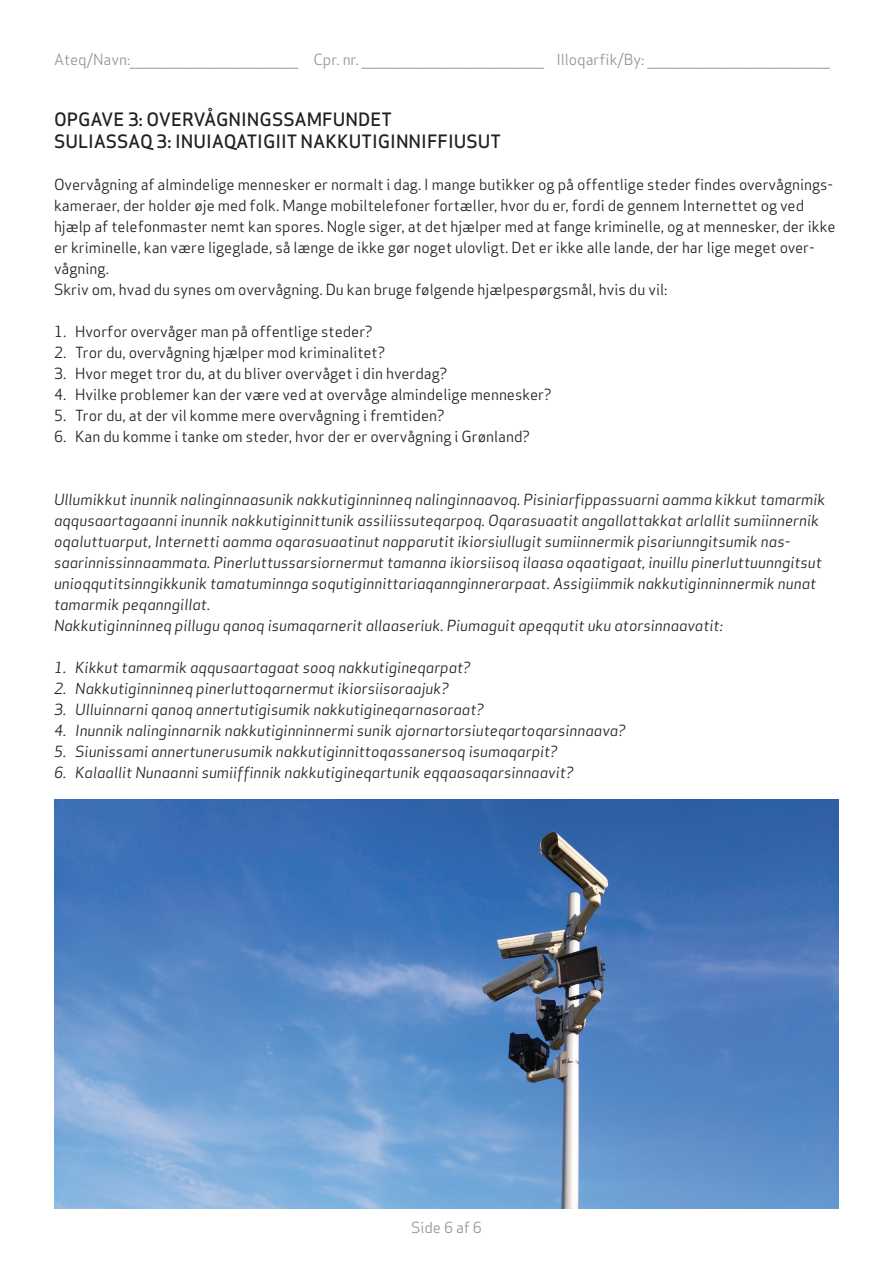
<style>
.page{position:relative;width:893px;height:1263px;background:#fff}
.page>*{position:absolute;margin:0;border:0;box-sizing:border-box;transform-origin:0 0}
.Overskrift{font:500 18px "Apex Sans";color:#231f20}
.brød{font:15px/21px "Apex Sans Book Italic T";color:#231f20}
.brød-2{font:15px/21px "Apex Sans";color:#231f20}
.t1{font:15px "Apex Sans";color:#939598}
</style>
<div class="page">
<img style="left:54px;top:799px;width:785px;height:410px">
<p class="t1" style="left:54px;top:47px;width:777px">Ateq/Navn:___________________________________ Cpr. nr. ______________________________________ Illoqarfik/By: ______________________________________</p>
<p class="Overskrift" style="left:54px;top:104px;width:339px">OPGAVE 3: OVERVÅGNINGSSAMFUNDET</p>
<p class="Overskrift" style="left:54px;top:125px;width:449px">SULIASSAQ 3: INUIAQATIGIIT NAKKUTIGINNIFFIUSUT</p>
<p class="brød-2" style="left:54px;top:173px;width:783px">Overvågning af almindelige mennesker er normalt i dag. I mange butikker og på offentlige steder findes overvågnings&shy;kameraer, der holder øje med folk. Mange mobiltelefoner fortæller, hvor du er, fordi de gennem Internettet og ved hjælp af telefonmaster nemt kan spores. Nogle siger, at det hjælper med at fange kriminelle, og at mennesker, der ikke er kriminelle, kan være ligeglade, så længe de ikke gør noget ulovligt. Det er ikke alle lande, der har lige meget over&shy;vågning.</p>
<p class="brød-2" style="left:54px;top:278px;width:615px">Skriv om, hvad du synes om overvågning. Du kan bruge følgende hjælpespørgsmål, hvis du vil:</p>
<p class="brød-2" style="left:54px;top:320px;width:320px">1. Hvorfor overvåger man på offentlige steder?</p>
<p class="brød-2" style="left:54px;top:341px;width:333px">2. Tror du, overvågning hjælper mod kriminalitet?</p>
<p class="brød-2" style="left:54px;top:362px;width:395px">3. Hvor meget tror du, at du bliver overvåget i din hverdag?</p>
<p class="brød-2" style="left:54px;top:383px;width:499px">4. Hvilke problemer kan der være ved at overvåge almindelige mennesker?</p>
<p class="brød-2" style="left:54px;top:404px;width:392px">5. Tror du, at der vil komme mere overvågning i fremtiden?</p>
<p class="brød-2" style="left:54px;top:425px;width:477px">6. Kan du komme i tanke om steder, hvor der er overvågning i Grønland?</p>
<p class="brød" style="left:54px;top:489px;width:773px">Ullumikkut inunnik nalinginnaasunik nakkutiginninneq nalinginnaavoq. Pisiniarfippassuarni aamma kikkut tamarmik aqqusaartagaanni inunnik nakkutiginnittunik assiliissuteqarpoq. Oqarasuaatit angallattakkat arlallit sumiinnernik oqaluttuarput, Internetti aamma oqarasuaatinut napparutit ikiorsiullugit sumiinnermik pisariunngitsumik nas&shy;saarinnissinnaammata. Pinerluttussarsiornermut tamanna ikiorsiisoq ilaasa oqaatigaat, inuillu pinerluttuunngitsut unioqqutitsinngikkunik tamatuminnga soqutiginnittariaqannginnerarpaat. Assigiimmik nakkutiginninnermik nunat tamarmik peqanngillat.</p>
<p class="brød" style="left:54px;top:615px;width:670px">Nakkutiginninneq pillugu qanoq isumaqarnerit allaaseriuk. Piumaguit apeqqutit uku atorsinnaavatit:</p>
<p class="brød" style="left:54px;top:657px;width:418px">1. Kikkut tamarmik aqqusaartagaat sooq nakkutigineqarpat?</p>
<p class="brød" style="left:54px;top:678px;width:397px">2. Nakkutiginninneq pinerluttoqarnermut ikiorsiisoraajuk?</p>
<p class="brød" style="left:54px;top:699px;width:432px">3. Ulluinnarni qanoq annertutigisumik nakkutigineqarnasoraat?</p>
<p class="brød" style="left:54px;top:720px;width:573px">4. Inunnik nalinginnarnik nakkutiginninnermi sunik ajornartorsiuteqartoqarsinnaava?</p>
<p class="brød" style="left:54px;top:741px;width:505px">5. Siunissami annertunerusumik nakkutiginnittoqassanersoq isumaqarpit?</p>
<p class="brød" style="left:54px;top:762px;width:521px">6. Kalaallit Nunaanni sumiiffinnik nakkutigineqartunik eqqaasaqarsinnaavit?</p>
<p class="t1" style="left:411px;top:1215px;width:72px">Side 6 af 6</p>
</div>
